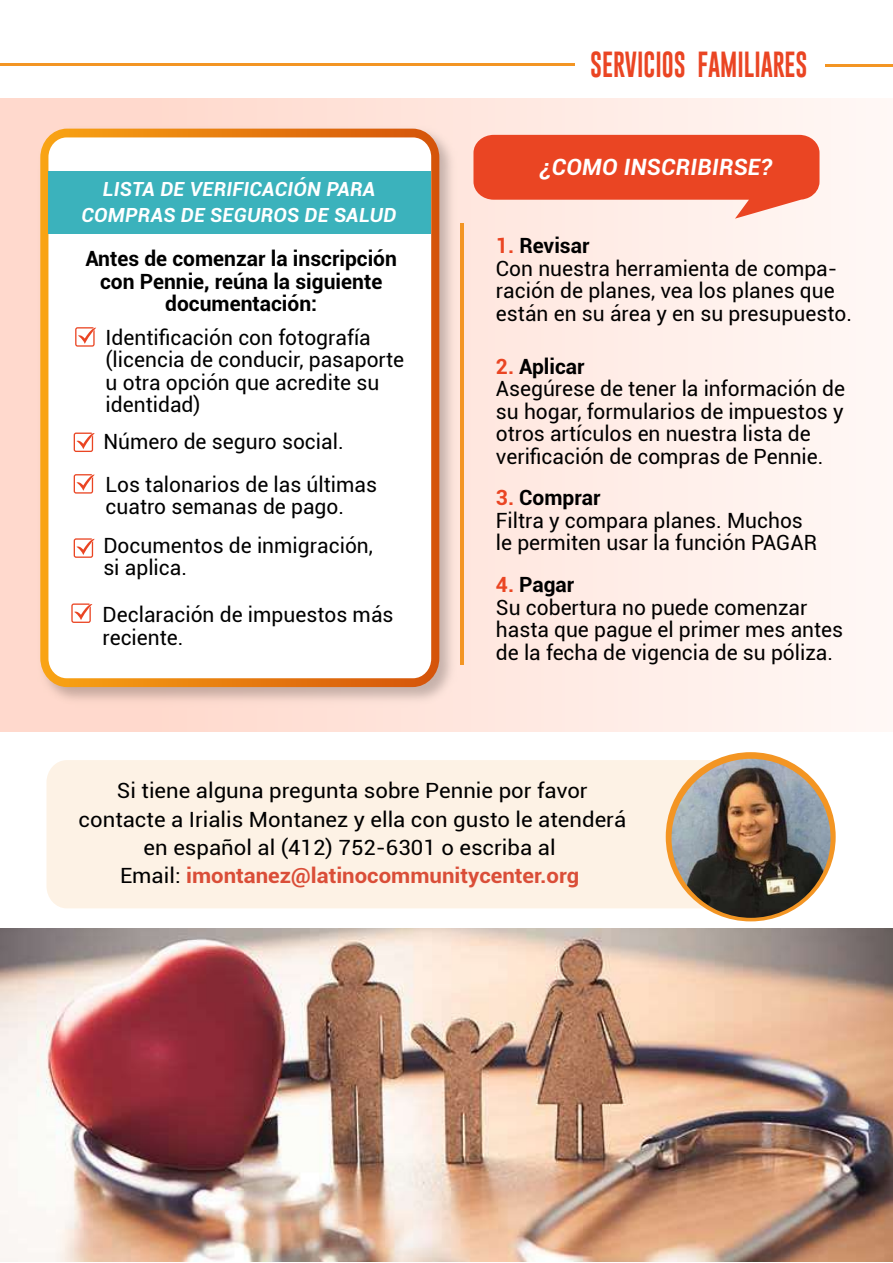
<style>
.page{position:relative;width:893px;height:1263px;background:#fff}
.page>*{position:absolute;margin:0;border:0;box-sizing:border-box;transform-origin:0 0}
.t1{font:30px "Gobold";color:#ea4523;scale:.79 1}
.t2{font:italic 700 22.5px "Roboto";letter-spacing:.015em;color:#fff}
.t3{font:21px/22.5px "Roboto";color:#000}
.t4{font:21px/28px "Roboto";color:#000;text-align:center;scale:1.06 1}
.t5{font:700 21px/22.5px "Roboto";color:#000;text-align:center}
.t6{font:italic 700 19.5px/25.5px "Roboto";letter-spacing:.015em;color:#fff;text-align:center}
.s1{font-weight:700;color:#ea4523}
.s2{font-weight:700}
.s3{font-weight:700;color:#da4e38}
</style>
<div class="page">
<div style="left:1px;top:98px;width:892px;height:633px;background:linear-gradient(to right,#ffd5c7,#fff7f4)"></div>
<hr style="left:0;top:63px;width:574px;height:3px;background:#f39523">
<hr style="left:826px;top:64px;width:67px;height:2px;background:#f39523">
<img style="left:34px;top:123px;width:427px;height:585px">
<svg style="left:40px;top:129px;width:399px;height:558px;background:#e7811b"></svg>
<div style="left:48px;top:137px;width:383px;height:541px;background:#fff;border-radius:19px"></div>
<svg style="left:473px;top:135px;width:346px;height:84px;background:#ee6a4f"></svg>
<div style="left:48px;top:172px;width:383px;height:62px;background:#3bb2bc"></div>
<svg style="left:75px;top:327px;width:21px;height:20px"></svg>
<svg style="left:74px;top:433px;width:21px;height:19px"></svg>
<svg style="left:74px;top:474px;width:21px;height:20px"></svg>
<svg style="left:74px;top:538px;width:21px;height:20px"></svg>
<svg style="left:71px;top:603px;width:21px;height:20px"></svg>
<hr style="left:460px;top:224px;width:3px;height:441px;background:#f39523">
<div style="left:46px;top:760px;width:668px;height:148px;background:#fdf2e5"></div>
<div style="left:666px;top:752px;width:170px;height:169px;background:#f39523;border-radius:50%"></div>
<img style="left:671px;top:759px;width:160px;height:159px;border-radius:80px">
<img style="left:0;top:928px;width:893px;height:333px">
<p class="t6" style="left:82px;top:176px;width:316px">LISTA DE VERIFICACIÓN PARA<br>COMPRAS DE SEGUROS DE SALUD</p>
<p class="t5" style="left:85px;top:247px;width:313px">Antes de comenzar la inscripción con Pennie, reúna la siguiente documentación:</p>
<p class="t3" style="left:106px;top:325px;width:300px">Identificación con fotografía (licencia de conducir, pasaporte u otra opción que acredite su identidad)</p>
<p class="t3" style="left:103px;top:420px;width:275px;line-height:42.2px">Número de seguro social.<br>Los talonarios de las últimas</p>
<p class="t3" style="left:103px;top:486px;width:271px;line-height:38.7px">cuatro semanas de pago.<br>Documentos de inmigración,</p>
<p class="t3" style="left:103px;top:556px;width:85px">si aplica.</p>
<p class="t3" style="left:103px;top:603px;width:292px">Declaración de impuestos más reciente.</p>
<h1 class="t1" style="left:590px;top:43px;width:276px">SERVICIOS FAMILIARES</h1>
<p class="t2" style="left:540px;top:151px;width:233px">¿COMO INSCRIBIRSE?</p>
<p class="t3" style="left:496px;top:234px;width:358px"><span class="s1">1.</span> <span class="s2">Revisar<br></span>Con nuestra herramienta de compa&shy;ración de planes, vea los planes que están en su área y en su presupuesto.</p>
<p class="t3" style="left:496px;top:354px;width:351px"><span class="s1">2.</span> <span class="s2">Aplicar<br></span>Asegúrese de tener la información de su hogar, formularios de impuestos y otros artículos en nuestra lista de verificación de compras de Pennie.</p>
<p class="t3" style="left:496px;top:486px;width:323px"><span class="s1">3.</span> <span class="s2">Comprar<br></span>Filtra y compara planes. Muchos le permiten usar la función PAGAR</p>
<p class="t3" style="left:496px;top:573px;width:349px"><span class="s1">4.</span> <span class="s2">Pagar<br></span>Su cobertura no puede comenzar hasta que pague el primer mes antes de la fecha de vigencia de su póliza.</p>
<p class="t4" style="left:79px;top:776px;width:518px">Si tiene alguna pregunta sobre Pennie por favor contacte a Irialis Montanez y ella con gusto le atenderá en español al (412) 752-6301 o escriba al<br>Email: <span class="s3">imontanez@latinocommunitycenter.org</span></p>
</div>
